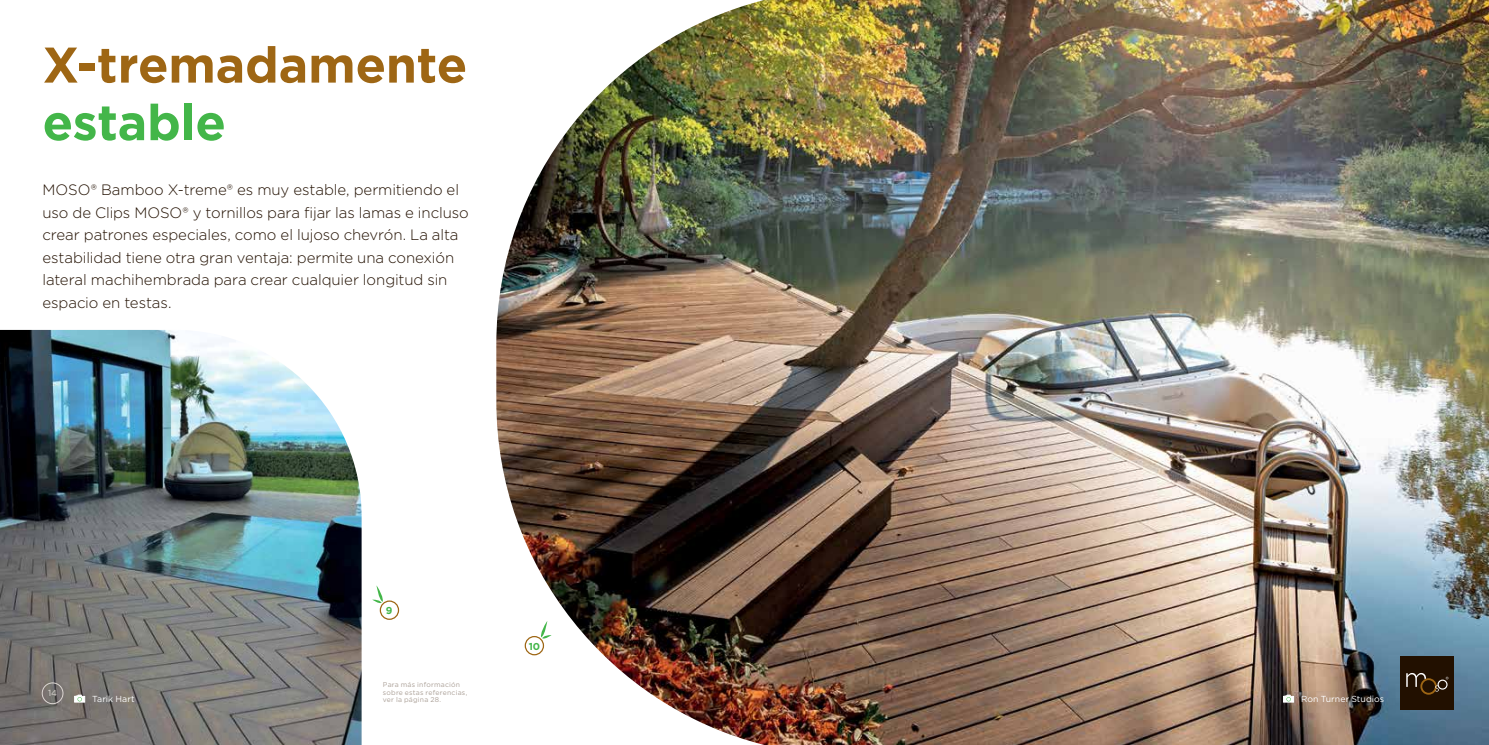
<style>
.page{position:relative;width:1489px;height:745px;background:#fff}
.page>*{position:absolute;margin:0;border:0;box-sizing:border-box;transform-origin:0 0}
.t1{font:700 50px "Gotham";letter-spacing:-.005em;color:#9e6614}
.t2{font:700 50px "Gotham";letter-spacing:-.005em;color:#43b649}
.t3{font:300 15px/22.5px "Gotham";letter-spacing:-.005em;color:#221000}
.t4{font:700 10px "Gotham";color:#43b649}
.t5{font:8.75px "Gotham";letter-spacing:.005em;color:#fff}
.t6{font:8.75px "Gotham";color:#ddd7d3}
.t7{font:6.88px/7.5px "Gotham";letter-spacing:.035em;color:#aba097}
</style>
<div class="page">
<img style="left:496px;top:0;width:992px;height:744px">
<div style="left:380px;top:600px;width:19px;height:19px;border:1px solid #9e6614;border-radius:50%"></div>
<svg style="left:372px;top:585px;width:13px;height:19px"></svg>
<div style="left:524px;top:635px;width:20px;height:20px;border:1px solid #9e6614;border-radius:50%"></div>
<svg style="left:539px;top:620px;width:12px;height:19px"></svg>
<div style="left:1292px;top:686px;width:110px;height:36px;background:#231f20;opacity:.4"></div>
<div style="left:1273px;top:685px;width:40px;height:37px;background:#231f20;opacity:.4"></div>
<svg style="left:1283px;top:694px;width:10px;height:8px"></svg>
<div style="left:1400px;top:656px;width:53px;height:53px;background:#221000"></div>
<svg style="left:1406px;top:673px;width:42px;height:21px"></svg>
<img style="left:0;top:330px;width:361px;height:414px">
<div style="left:85px;top:686px;width:68px;height:35px;background:#231f20;opacity:.4"></div>
<div style="left:64px;top:685px;width:41px;height:37px;background:#231f20;opacity:.4"></div>
<svg style="left:74px;top:694px;width:11px;height:8px"></svg>
<div style="left:42px;top:682px;width:21px;height:21px;border:1px solid #ddd7d3;border-radius:50%"></div>
<h1 class="t1" style="left:43px;top:32px;width:426px">X-tremadamente</h1>
<h1 class="t2" style="left:43px;top:89px;width:185px">estable</h1>
<p class="t3" style="left:43px;top:178px;width:427px">MOSO® Bamboo X-treme® es muy estable, permitiendo el uso de Clips MOSO® y tornillos para fijar las lamas e incluso crear patrones especiales, como el lujoso chevrón. La alta estabilidad tiene otra gran ventaja: permite una conexión lateral machihembrada para crear cualquier longitud sin espacio en testas.</p>
<p class="t6" style="left:48px;top:687px;width:11px">14</p>
<p class="t5" style="left:92px;top:693px;width:44px">Tarik Hart</p>
<p class="t4" style="left:386px;top:603px;width:8px">9</p>
<p class="t7" style="left:383px;top:680px;width:86px">Para más información sobre estas referencias, ver la página 28.</p>
<p class="t4" style="left:528px;top:639px;width:13px">10</p>
<p class="t5" style="left:1300px;top:693px;width:85px">Ron Turner Studios</p>
</div>
